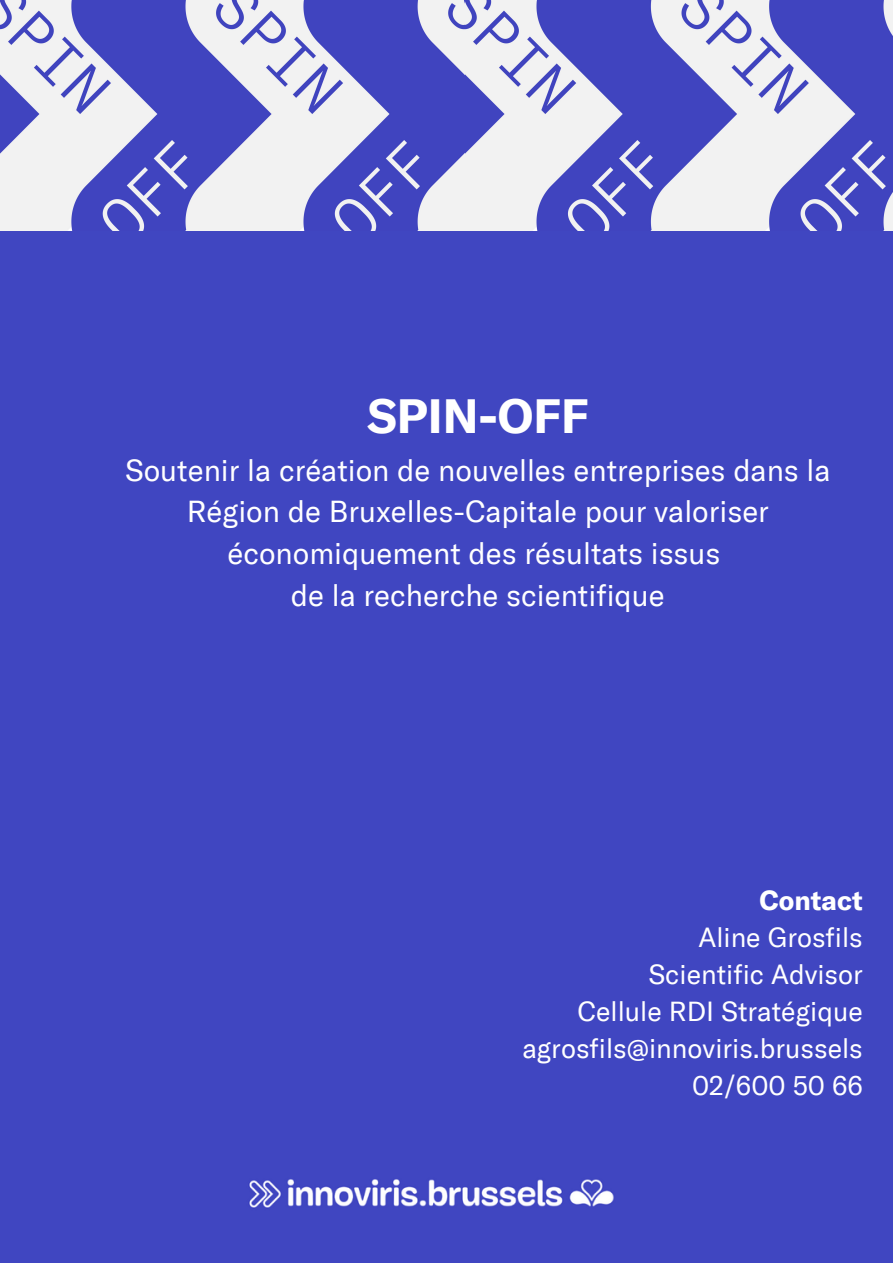
<style>
.page{position:relative;width:893px;height:1264px;background:#fff}
.page>*{position:absolute;margin:0;border:0;box-sizing:border-box;transform-origin:0 0}
.t1{font:700 46.95px "GT America";color:#fff}
.t2{font:29.85px/41.5px "GT America";color:#fff;text-align:center}
.t3{font:27px/37px "GT America";color:#fff;text-align:right}
.t4{font:700 27px "GT America";color:#fff}
</style>
<div class="page">
<div style="left:0;top:0;width:892px;height:1262px;background:#4046c1"></div>
<img style="left:249px;top:1179px;width:365px;height:29px">
<img style="left:0;top:0;width:892px;height:230px">
<h1 class="t1" style="left:367px;top:386px;width:223px">SPIN-OFF</h1>
<p class="t2" style="left:125px;top:449px;width:707px">Soutenir la création de nouvelles entreprises dans la Région de Bruxelles-Capitale pour valoriser économiquement des résultats issus<br>de la recherche scientifique</p>
<p class="t4" style="left:759px;top:882px;width:105px">Contact</p>
<p class="t3" style="left:522px;top:918px;width:342px">Aline Grosfils<br>Scientific Advisor<br>Cellule RDI Stratégique agrosfils@innoviris.brussels<br>02/600 50 66</p>
</div>
